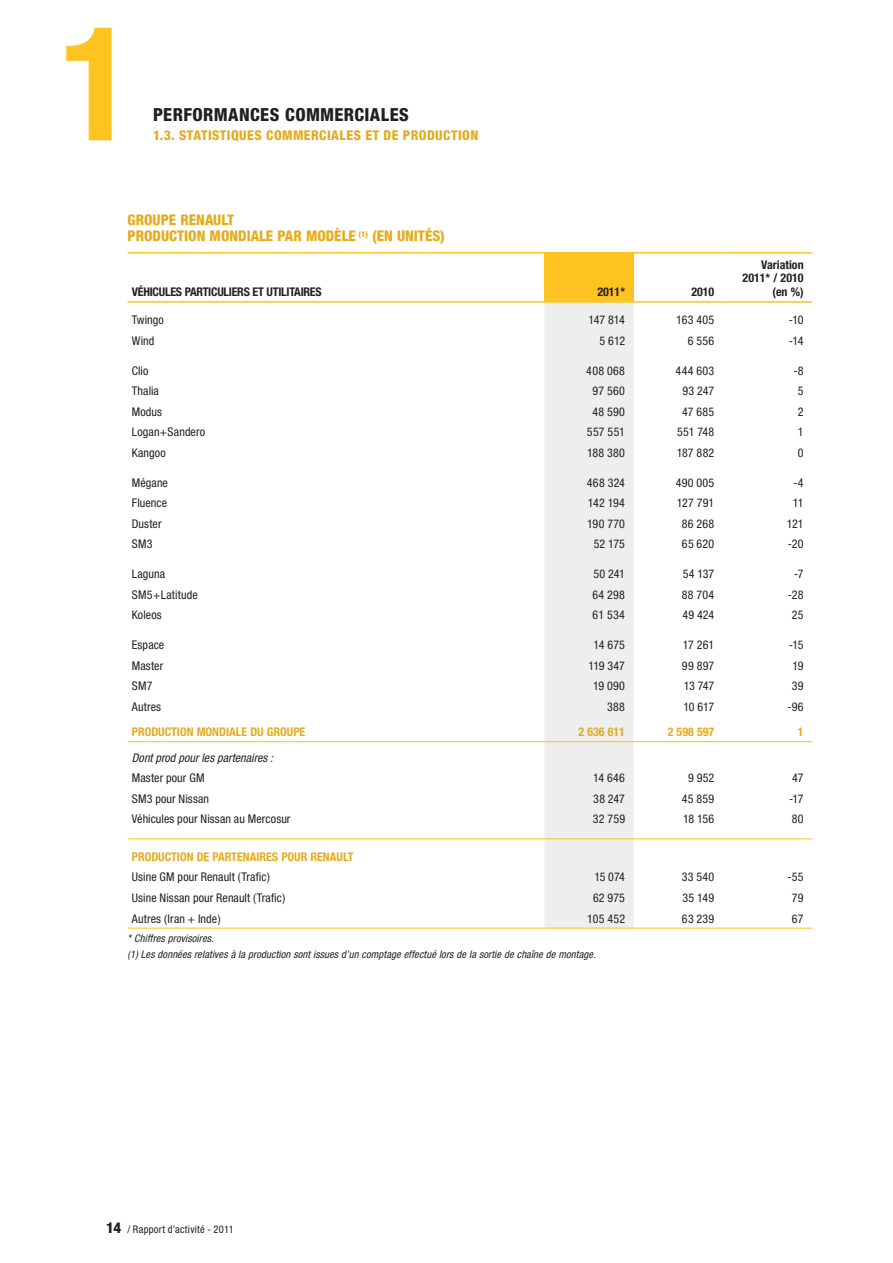
<style>
.page{position:relative;width:893px;height:1263px;background:#fff}
.page>*{position:absolute;margin:0;border:0;box-sizing:border-box;transform-origin:0 0}
.t1{font:700 condensed 159px "Helvetica Neue";color:#fec221}
.t2{font:800 condensed 18px "Helvetica Neue";letter-spacing:.02em;color:#231f20}
.t3{font:800 condensed 14.7px/17px "Helvetica Neue";color:#e5ab1b}
.t4{font:800 condensed 13.5px "Helvetica Neue";letter-spacing:.04em;color:#e5ab1b}
.t5{font:condensed 12px "Helvetica Neue";letter-spacing:.01em;color:#231f20}
.t6{font:700 condensed 12px "Helvetica Neue";color:#e5ab1b}
.t7{font:700 condensed 12px "Helvetica Neue";letter-spacing:-.02em;color:#231f20}
.t8{font:italic condensed 12px "Helvetica Neue";letter-spacing:.005em;color:#231f20}
.t9{font:700 condensed 12px/13.5px "Helvetica Neue";color:#231f20;text-align:right}
.t10{font:italic condensed 10.5px/15.8px "Helvetica Neue";letter-spacing:.01em;color:#231f20}
.t11{font:condensed 10.5px "Helvetica Neue";letter-spacing:.025em;color:#231f20}
.s1{font-weight:800;font-size:15px}
</style>
<div class="page">
<div style="left:544px;top:253px;width:90px;height:49px;background:#fec221"></div>
<div style="left:544px;top:303px;width:90px;height:624px;background:#eeeeef"></div>
<hr style="left:128px;top:301px;width:416px;height:2px;background:#fec221">
<hr style="left:544px;top:301px;width:90px;height:2px;background:#fec221">
<hr style="left:634px;top:301px;width:89px;height:2px;background:#fec221">
<hr style="left:723px;top:301px;width:89px;height:2px;background:#fec221">
<hr style="left:128px;top:741px;width:416px;height:1px;background:#fec221">
<hr style="left:544px;top:741px;width:90px;height:1px;background:#fec221">
<hr style="left:634px;top:741px;width:89px;height:1px;background:#fec221">
<hr style="left:723px;top:741px;width:89px;height:1px;background:#fec221">
<hr style="left:128px;top:838px;width:416px;height:1px;background:#fec221">
<hr style="left:544px;top:838px;width:90px;height:1px;background:#fec221">
<hr style="left:634px;top:838px;width:89px;height:1px;background:#fec221">
<hr style="left:723px;top:838px;width:89px;height:1px;background:#fec221">
<hr style="left:128px;top:927px;width:416px;height:2px;background:#fec221">
<hr style="left:544px;top:927px;width:90px;height:2px;background:#fec221">
<hr style="left:634px;top:927px;width:89px;height:2px;background:#fec221">
<hr style="left:723px;top:927px;width:89px;height:2px;background:#fec221">
<hr style="left:128px;top:252px;width:416px;height:2px;background:#fec221">
<hr style="left:544px;top:252px;width:90px;height:2px;background:#fec221">
<hr style="left:634px;top:252px;width:89px;height:2px;background:#fec221">
<hr style="left:723px;top:252px;width:89px;height:2px;background:#fec221">
<h1 class="t1" style="left:60px;top:-12px;width:78px">1</h1>
<h2 class="t2" style="left:153px;top:104px;width:257px">PERFORMANCES COMMERCIALES</h2>
<p class="t4" style="left:153px;top:127px;width:124px">1.3. STATISTIQU ES COMM</p>
<p class="t4" style="left:304px;top:127px;width:16px">ERCIA</p>
<p class="t4" style="left:340px;top:127px;width:73px">LES ET DE PRODUC</p>
<p class="t4" style="left:451px;top:127px;width:29px">TION</p>
<p class="t3" style="left:128px;top:211px;width:319px">GROUPE RENAULT<br>PRODUCTION MONDIALE PAR MODÈLE <sup>(1)</sup> (EN UNITÉS)</p>
<p class="t7" style="left:132px;top:284px;width:191px">VÉHICULES PARTICULIERS ET UTILITAIRES</p>
<p class="t7" style="left:597px;top:284px;width:29px">2011*</p>
<p class="t7" style="left:691px;top:284px;width:25px">2010</p>
<p class="t9" style="left:743px;top:257px;width:63px">VARIATION<br>2011* / 2010 (EN %)</p>
<p class="t5" style="left:132px;top:313px;width:34px">Twingo</p>
<p class="t5" style="left:588px;top:313px;width:38px">147 814</p>
<p class="t5" style="left:676px;top:313px;width:40px">163 405</p>
<p class="t5" style="left:789px;top:313px;width:16px">-10</p>
<p class="t5" style="left:132px;top:333px;width:24px">Wind</p>
<p class="t5" style="left:600px;top:333px;width:27px">5 612</p>
<p class="t5" style="left:688px;top:333px;width:28px">6 556</p>
<p class="t5" style="left:789px;top:333px;width:16px">-14</p>
<p class="t5" style="left:132px;top:363px;width:18px">Clio</p>
<p class="t5" style="left:586px;top:363px;width:40px">408 068</p>
<p class="t5" style="left:675px;top:363px;width:40px">444 603</p>
<p class="t5" style="left:793px;top:363px;width:12px">-8</p>
<p class="t5" style="left:132px;top:384px;width:29px">Thalia</p>
<p class="t5" style="left:593px;top:384px;width:34px">97 560</p>
<p class="t5" style="left:683px;top:384px;width:33px">93 247</p>
<p class="t5" style="left:798px;top:384px;width:7px">5</p>
<p class="t5" style="left:132px;top:404px;width:32px">Modus</p>
<p class="t5" style="left:592px;top:404px;width:34px">48 590</p>
<p class="t5" style="left:682px;top:404px;width:34px">47 685</p>
<p class="t5" style="left:798px;top:404px;width:7px">2</p>
<p class="t5" style="left:132px;top:425px;width:75px">Logan+Sandero</p>
<p class="t5" style="left:587px;top:425px;width:40px">557 551</p>
<p class="t5" style="left:677px;top:425px;width:39px">551 748</p>
<p class="t5" style="left:798px;top:425px;width:7px">1</p>
<p class="t5" style="left:132px;top:445px;width:35px">Kangoo</p>
<p class="t5" style="left:587px;top:445px;width:40px">188 380</p>
<p class="t5" style="left:677px;top:445px;width:39px">187 882</p>
<p class="t5" style="left:798px;top:445px;width:7px">0</p>
<p class="t5" style="left:132px;top:475px;width:38px">Mégane</p>
<p class="t5" style="left:587px;top:475px;width:40px">468 324</p>
<p class="t5" style="left:676px;top:475px;width:40px">490 005</p>
<p class="t5" style="left:793px;top:475px;width:12px">-4</p>
<p class="t5" style="left:132px;top:496px;width:37px">Fluence</p>
<p class="t5" style="left:588px;top:496px;width:39px">142 194</p>
<p class="t5" style="left:677px;top:496px;width:39px">127 791</p>
<p class="t5" style="left:793px;top:496px;width:12px">11</p>
<p class="t5" style="left:132px;top:516px;width:31px">Duster</p>
<p class="t5" style="left:587px;top:516px;width:39px">190 770</p>
<p class="t5" style="left:682px;top:516px;width:34px">86 268</p>
<p class="t5" style="left:787px;top:516px;width:18px">121</p>
<p class="t5" style="left:132px;top:537px;width:22px">SM3</p>
<p class="t5" style="left:594px;top:537px;width:33px">52 175</p>
<p class="t5" style="left:682px;top:537px;width:34px">65 620</p>
<p class="t5" style="left:788px;top:537px;width:17px">-20</p>
<p class="t5" style="left:132px;top:567px;width:35px">Laguna</p>
<p class="t5" style="left:593px;top:567px;width:33px">50 241</p>
<p class="t5" style="left:683px;top:567px;width:33px">54 137</p>
<p class="t5" style="left:794px;top:567px;width:11px">-7</p>
<p class="t5" style="left:132px;top:587px;width:67px">SM5+Latitude</p>
<p class="t5" style="left:592px;top:587px;width:34px">64 298</p>
<p class="t5" style="left:682px;top:587px;width:34px">88 704</p>
<p class="t5" style="left:788px;top:587px;width:17px">-28</p>
<p class="t5" style="left:132px;top:608px;width:31px">Koleos</p>
<p class="t5" style="left:593px;top:608px;width:34px">61 534</p>
<p class="t5" style="left:682px;top:608px;width:33px">49 424</p>
<p class="t5" style="left:792px;top:608px;width:13px">25</p>
<p class="t5" style="left:132px;top:638px;width:34px">Espace</p>
<p class="t5" style="left:594px;top:638px;width:33px">14 675</p>
<p class="t5" style="left:683px;top:638px;width:33px">17 261</p>
<p class="t5" style="left:789px;top:638px;width:16px">-15</p>
<p class="t5" style="left:132px;top:658px;width:33px">Master</p>
<p class="t5" style="left:588px;top:658px;width:38px">119 347</p>
<p class="t5" style="left:682px;top:658px;width:34px">99 897</p>
<p class="t5" style="left:792px;top:658px;width:13px">19</p>
<p class="t5" style="left:132px;top:679px;width:22px">SM7</p>
<p class="t5" style="left:593px;top:679px;width:33px">19 090</p>
<p class="t5" style="left:684px;top:679px;width:32px">13 747</p>
<p class="t5" style="left:792px;top:679px;width:13px">39</p>
<p class="t5" style="left:132px;top:699px;width:31px">Autres</p>
<p class="t5" style="left:607px;top:699px;width:19px">388</p>
<p class="t5" style="left:683px;top:699px;width:32px">10 617</p>
<p class="t5" style="left:787px;top:699px;width:18px">-96</p>
<p class="t6" style="left:132px;top:724px;width:40px">PRODUCTIO</p>
<p class="t6" style="left:187px;top:724px;width:39px">N MONDIALE</p>
<p class="t6" style="left:250px;top:724px;width:50px">DU GROUPE</p>
<p class="t6" style="left:578px;top:724px;width:48px">2 636 611</p>
<p class="t6" style="left:668px;top:724px;width:48px">2 598 597</p>
<p class="t6" style="left:798px;top:724px;width:7px">1</p>
<p class="t8" style="left:132px;top:750px;width:143px">Dont prod pour les partenaires :</p>
<p class="t5" style="left:132px;top:771px;width:74px">Master pour GM</p>
<p class="t5" style="left:593px;top:771px;width:34px">14 646</p>
<p class="t5" style="left:688px;top:771px;width:28px">9 952</p>
<p class="t5" style="left:792px;top:771px;width:13px">47</p>
<p class="t5" style="left:132px;top:791px;width:79px">SM3 pour Nissan</p>
<p class="t5" style="left:593px;top:791px;width:33px">38 247</p>
<p class="t5" style="left:682px;top:791px;width:34px">45 859</p>
<p class="t5" style="left:789px;top:791px;width:16px">-17</p>
<p class="t5" style="left:132px;top:812px;width:160px">Véhicules pour Nissan au Mercosur</p>
<p class="t5" style="left:593px;top:812px;width:34px">32 759</p>
<p class="t5" style="left:683px;top:812px;width:33px">18 156</p>
<p class="t5" style="left:792px;top:812px;width:13px">80</p>
<p class="t6" style="left:132px;top:849px;width:40px">PRODUCTIO</p>
<p class="t6" style="left:187px;top:849px;width:33px">N DE PARTE</p>
<p class="t6" style="left:243px;top:849px;width:14px">NAIRES</p>
<p class="t6" style="left:281px;top:849px;width:68px">POUR RENAULT</p>
<p class="t5" style="left:132px;top:870px;width:140px">Usine GM pour Renault (Trafic)</p>
<p class="t5" style="left:594px;top:870px;width:32px">15 074</p>
<p class="t5" style="left:682px;top:870px;width:34px">33 540</p>
<p class="t5" style="left:787px;top:870px;width:18px">-55</p>
<p class="t5" style="left:132px;top:891px;width:155px">Usine Nissan pour Renault (Trafic)</p>
<p class="t5" style="left:593px;top:891px;width:34px">62 975</p>
<p class="t5" style="left:683px;top:891px;width:33px">35 149</p>
<p class="t5" style="left:792px;top:891px;width:13px">79</p>
<p class="t5" style="left:132px;top:911px;width:90px">Autres (Iran + Inde)</p>
<p class="t5" style="left:587px;top:911px;width:39px">105 452</p>
<p class="t5" style="left:682px;top:911px;width:34px">63 239</p>
<p class="t5" style="left:792px;top:911px;width:13px">67</p>
<p class="t10" style="left:128px;top:930px;width:470px">* Chiffres provisoires.<br>(1) Les données relatives à la production sont issues d’un comptage effectué lors de la sortie de chaîne de montage.</p>
<p class="t11" style="left:106px;top:1223px;width:129px"><span class="s1">14</span> / Rapport d’activité - 2011</p>
</div>
